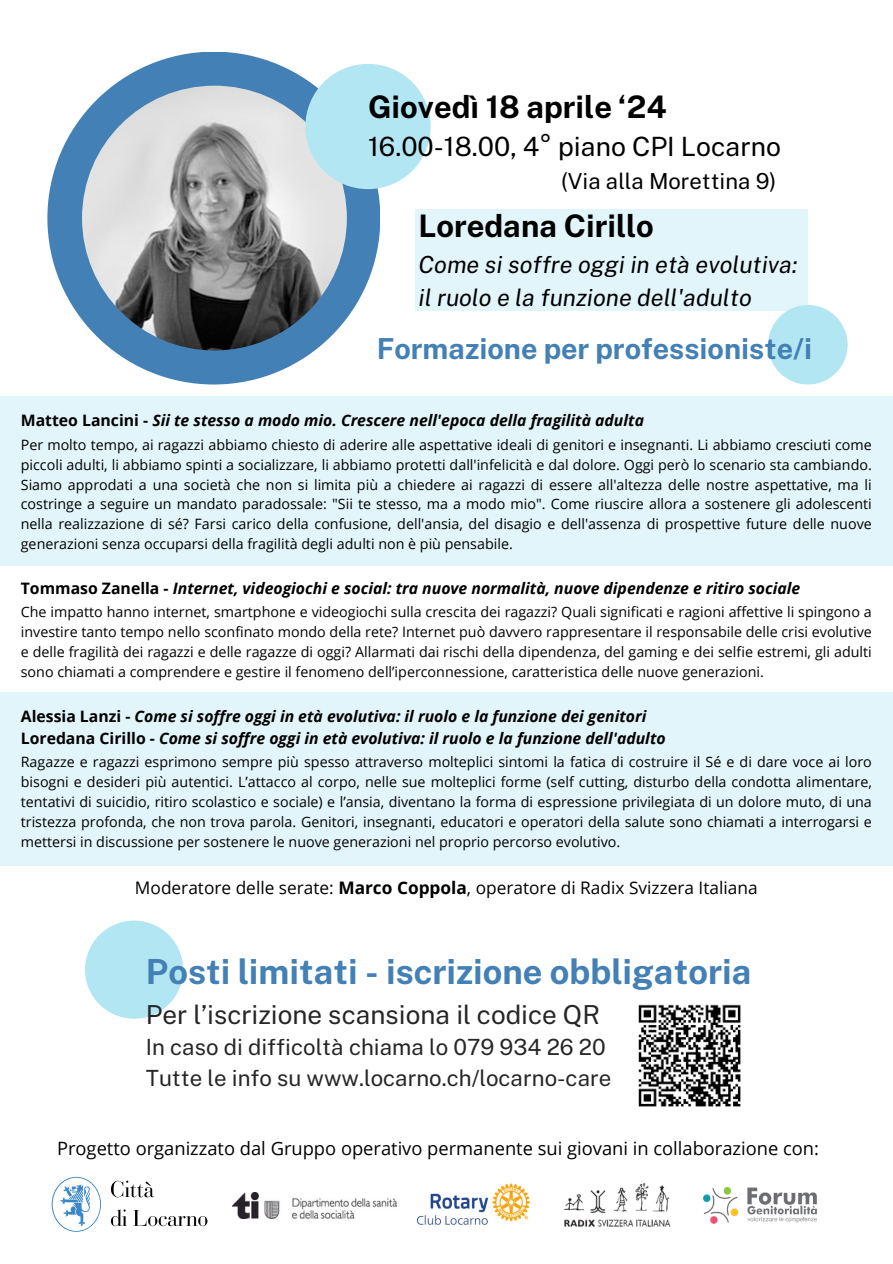
<style>
.page{position:relative;width:893px;height:1264px;background:#fff}
.page>*{position:absolute;margin:0;border:0;box-sizing:border-box;transform-origin:0 0}
.t1{font:700 34.5px "Public Sans";color:#4380b5}
.t2{font:700 31.05px "Public Sans";color:#000}
.t3{font:700 28.95px "Public Sans";color:#4380b5}
.t4{font:26.55px "Public Sans";color:#000}
.t5{font:26.1px "Public Sans";color:#262626}
.t6{font:italic 23.55px "Public Sans";color:#000}
.t7{font:22.35px "Public Sans";color:#262626}
.t8{font:22.05px "Public Sans";color:#000}
.t9{font:18.3px "Open Sans";color:#000}
.t10{font:17.25px "Open Sans";color:#000}
.t11{font:italic 700 15.75px "Open Sans";color:#000}
.t12{font:14.25px/19.8px "Open Sans";color:#000;text-align:justify}
.s1{font-style:normal}
.s2{font-weight:700}
</style>
<div class="page">
<div style="left:415px;top:210px;width:392px;height:101px;background:#e2f5fa"></div>
<div style="left:768px;top:305px;width:79px;height:79px;background:#b2e6f2;border-radius:50%"></div>
<div style="left:47px;top:52px;width:333px;height:332px;background:#4380b5;border-radius:50%"></div>
<img style="left:82px;top:86px;width:265px;height:264px;border-radius:50%">
<div style="left:305px;top:64px;width:125px;height:125px;background:#b2e6f2;border-radius:50%"></div>
<img style="left:416px;top:1183px;width:115px;height:42px">
<svg style="left:52px;top:1176px;width:49px;height:55px"></svg>
<svg style="left:111px;top:1180px;width:43px;height:17px"></svg>
<svg style="left:111px;top:1209px;width:16px;height:17px"></svg>
<svg style="left:133px;top:1210px;width:74px;height:16px"></svg>
<div style="left:0;top:397px;width:892px;height:169px;background:#e2f5fa"></div>
<div style="left:0;top:692px;width:892px;height:173px;background:#e2f5fa"></div>
<div style="left:85px;top:920px;width:98px;height:98px;background:#b2e6f2;border-radius:50%"></div>
<img style="left:638px;top:1004px;width:103px;height:103px">
<img style="left:564px;top:1182px;width:107px;height:45px">
<img style="left:232px;top:1192px;width:164px;height:26px">
<img style="left:703px;top:1187px;width:113px;height:36px">
<p class="t2" style="left:368px;top:88px;width:300px">Giovedì 18 aprile ‘24</p>
<p class="t4" style="left:368px;top:131px;width:414px">16.00-18.00, 4° piano CPI Locarno</p>
<p class="t8" style="left:561px;top:168px;width:216px">(Via alla Morettina 9)</p>
<p class="t2" style="left:418px;top:208px;width:237px">Loredana Cirillo</p>
<p class="t6" style="left:418px;top:251px;width:380px">Come si soffre oggi in età evolutiva:</p>
<p class="t6" style="left:418px;top:283px;width:335px">il ruolo e la funzione dell'adulto</p>
<p class="t3" style="left:376px;top:332px;width:437px">Formazione per professioniste/i</p>
<p class="t11" style="left:21px;top:409px;width:624px"><span class="s1">Matteo Lancini -</span> Sii te stesso a modo mio. Crescere nell'epoca della fragilità adulta</p>
<p class="t12" style="left:21px;top:434px;width:852px">Per molto tempo, ai ragazzi abbiamo chiesto di aderire alle aspettative ideali di genitori e insegnanti. Li abbiamo cresciuti come piccoli adulti, li abbiamo spinti a socializzare, li abbiamo protetti dall'infelicità e dal dolore. Oggi però lo scenario sta cambiando.<br>Siamo approdati a una società che non si limita più a chiedere ai ragazzi di essere all'altezza delle nostre aspettative, ma li costringe a seguire un mandato paradossale: "Sii te stesso, ma a modo mio". Come riuscire allora a sostenere gli adolescenti nella realizzazione di sé? Farsi carico della confusione, dell'ansia, del disagio e dell'assenza di prospettive future delle nuove generazioni senza occuparsi della fragilità degli adulti non è più pensabile.</p>
<p class="t11" style="left:21px;top:577px;width:781px"><span class="s1">Tommaso Zanella -</span> Internet, videogiochi e social: tra nuove normalità, nuove dipendenze e ritiro sociale</p>
<p class="t12" style="left:21px;top:602px;width:852px">Che impatto hanno internet, smartphone e videogiochi sulla crescita dei ragazzi? Quali significati e ragioni affettive li spingono a investire tanto tempo nello sconfinato mondo della rete? Internet può davvero rappresentare il responsabile delle crisi evolutive e delle fragilità dei ragazzi e delle ragazze di oggi? Allarmati dai rischi della dipendenza, del gaming e dei selfie estremi, gli adulti sono chiamati a comprendere e gestire il fenomeno dell’iperconnessione, caratteristica delle nuove generazioni.</p>
<p class="t11" style="left:21px;top:705px;width:627px"><span class="s1">Alessia Lanzi -</span> Come si soffre oggi in età evolutiva: il ruolo e la funzione dei genitori</p>
<p class="t11" style="left:21px;top:727px;width:646px"><span class="s1">Loredana Cirillo -</span> Come si soffre oggi in età evolutiva: il ruolo e la funzione dell'adulto</p>
<p class="t12" style="left:21px;top:752px;width:852px">Ragazze e ragazzi esprimono sempre più spesso attraverso molteplici sintomi la fatica di costruire il Sé e di dare voce ai loro bisogni e desideri più autentici. L’attacco al corpo, nelle sue molteplici forme (self cutting, disturbo della condotta alimentare, tentativi di suicidio, ritiro scolastico e sociale) e l’ansia, diventano la forma di espressione privilegiata di un dolore muto, di una tristezza profonda, che non trova parola. Genitori, insegnanti, educatori e operatori della salute sono chiamati a interrogarsi e mettersi in discussione per sostenere le nuove generazioni nel proprio percorso evolutivo.</p>
<p class="t10" style="left:135px;top:875px;width:624px">Moderatore delle serate: <span class="s2">Marco Coppola</span>, operatore di Radix Svizzera Italiana</p>
<p class="t1" style="left:146px;top:951px;width:607px">Posti limitati - iscrizione obbligatoria</p>
<p class="t5" style="left:146px;top:999px;width:455px">Per l’iscrizione scansiona il codice QR</p>
<p class="t7" style="left:146px;top:1034px;width:461px">In caso di difficoltà chiama lo 079 934 26 20</p>
<p class="t7" style="left:146px;top:1064px;width:467px">Tutte le info su www.locarno.ch/locarno-care</p>
<p class="t9" style="left:57px;top:1135px;width:763px">Progetto organizzato dal Gruppo operativo permanente sui giovani in collaborazione con:</p>
</div>
